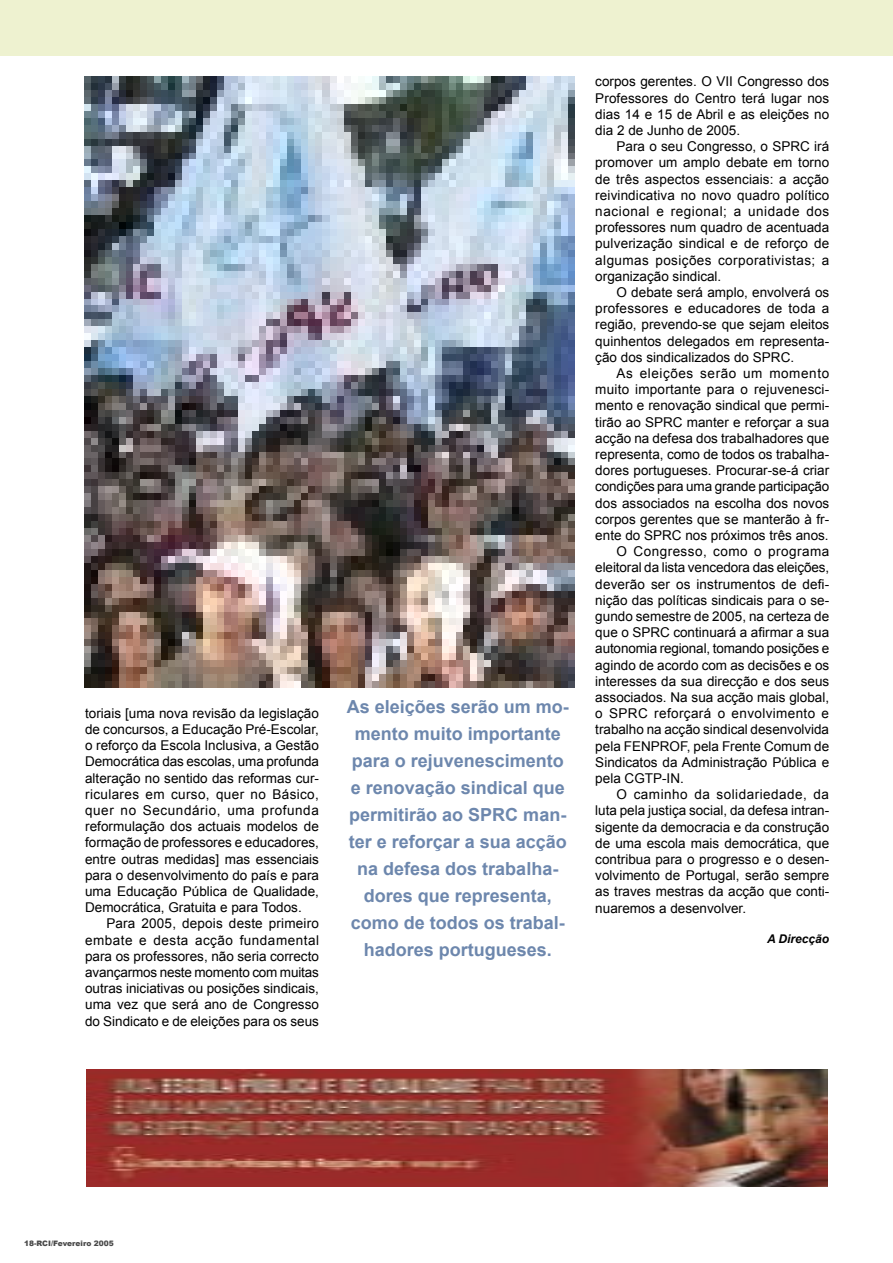
<style>
.page{position:relative;width:893px;height:1263px;background:#fff}
.page>*{position:absolute;margin:0;border:0;box-sizing:border-box;transform-origin:0 0}
.destaques{font:700 18px/27px "Arial";color:#6d87ad;text-align:center}
.TXT{font:13.5px/16.2px "Arial";color:#000;text-align:justify}
.TXT-2{font:italic 700 12px "Arial";color:#000}
.t1{font:900 7.5px "Arial";color:#484848}
</style>
<div class="page">
<img style="left:86px;top:1070px;width:741px;height:116px">
<img style="left:85px;top:77px;width:489px;height:611px">
<div style="left:0;top:0;width:893px;height:56px;background:#eef2d0"></div>
<p class="TXT" style="left:85px;top:705px;width:235px">toriais [uma nova revisão da legislação de concursos, a Educação Pré-Escolar, o reforço da Escola Inclusiva, a Gestão Democrática das escolas, uma profunda alteração no sentido das reformas cur&shy;riculares em curso, quer no Básico, quer no Secundário, uma profunda reformulação dos actuais modelos de formação de professores e educadores, entre outras medidas] mas essenciais para o desenvolvimento do país e para uma Educação Pública de Qualidade, Democrática, Gratuita e para Todos.</p>
<p class="TXT" style="left:85px;top:916px;width:235px;text-indent:21px">Para 2005, depois deste primeiro embate e desta acção fundamental para os professores, não seria correcto avançarmos neste momento com muitas outras iniciativas ou posições sindicais, uma vez que será ano de Congresso do Sindicato e de eleições para os seus</p>
<p class="destaques" style="left:347px;top:693px;width:224px">As eleições serão um mo&shy;mento muito importante para o rejuvenescimento e renovação sindical que permitirão ao SPRC man&shy;ter e reforçar a sua acção na defesa dos trabalha&shy;dores que representa, como de todos os trabal&shy;hadores portugueses.</p>
<p class="TXT" style="left:595px;top:73px;width:235px">corpos gerentes. O VII Congresso dos Professores do Centro terá lugar nos dias 14 e 15 de Abril e as eleições no dia 2 de Junho de 2005.</p>
<p class="TXT" style="left:595px;top:138px;width:236px;text-indent:21px">Para o seu Congresso, o SPRC irá promover um amplo debate em torno de três aspectos essenciais: a acção reivindicativa no novo quadro político nacional e regional; a unidade dos professores num quadro de acentuada pulverização sindical e de reforço de algumas posições corporativistas; a organização sindical.</p>
<p class="TXT" style="left:595px;top:284px;width:235px;text-indent:21px">O debate será amplo, envolverá os professores e educadores de toda a região, prevendo-se que sejam eleitos quinhentos delegados em representa&shy;ção dos sindicalizados do SPRC.</p>
<p class="TXT" style="left:595px;top:365px;width:235px;text-indent:21px">As eleições serão um momento muito importante para o rejuvenesci&shy;mento e renovação sindical que permi&shy;tirão ao SPRC manter e reforçar a sua acção na defesa dos trabalhadores que representa, como de todos os trabalha&shy;dores portugueses. Procurar-se-á criar condições para uma grande participação dos associados na escolha dos novos corpos gerentes que se manterão à fr&shy;ente do SPRC nos próximos três anos.</p>
<p class="TXT" style="left:595px;top:543px;width:235px;text-indent:21px">O Congresso, como o programa eleitoral da lista vencedora das eleições, deverão ser os instrumentos de defi&shy;nição das políticas sindicais para o se&shy;gundo semestre de 2005, na certeza de que o SPRC continuará a afirmar a sua autonomia regional, tomando posições e agindo de acordo com as decisões e os interesses da sua direcção e dos seus associados. Na sua acção mais global, o SPRC reforçará o envolvimento e trabalho na acção sindical desenvolvida pela FENPROF, pela Frente Comum de Sindicatos da Administração Pública e pela CGTP-IN.</p>
<p class="TXT" style="left:595px;top:786px;width:235px;text-indent:21px">O caminho da solidariedade, da luta pela justiça social, da defesa intran&shy;sigente da democracia e da construção de uma escola mais democrática, que contribua para o progresso e o desen&shy;volvimento de Portugal, serão sempre as traves mestras da acção que conti&shy;nuaremos a desenvolver.</p>
<p class="TXT-2" style="left:767px;top:932px;width:64px">A Direcção</p>
<p class="t1" style="left:24px;top:1239px;width:91px">18-RCI/Fevereiro 2005</p>
</div>
